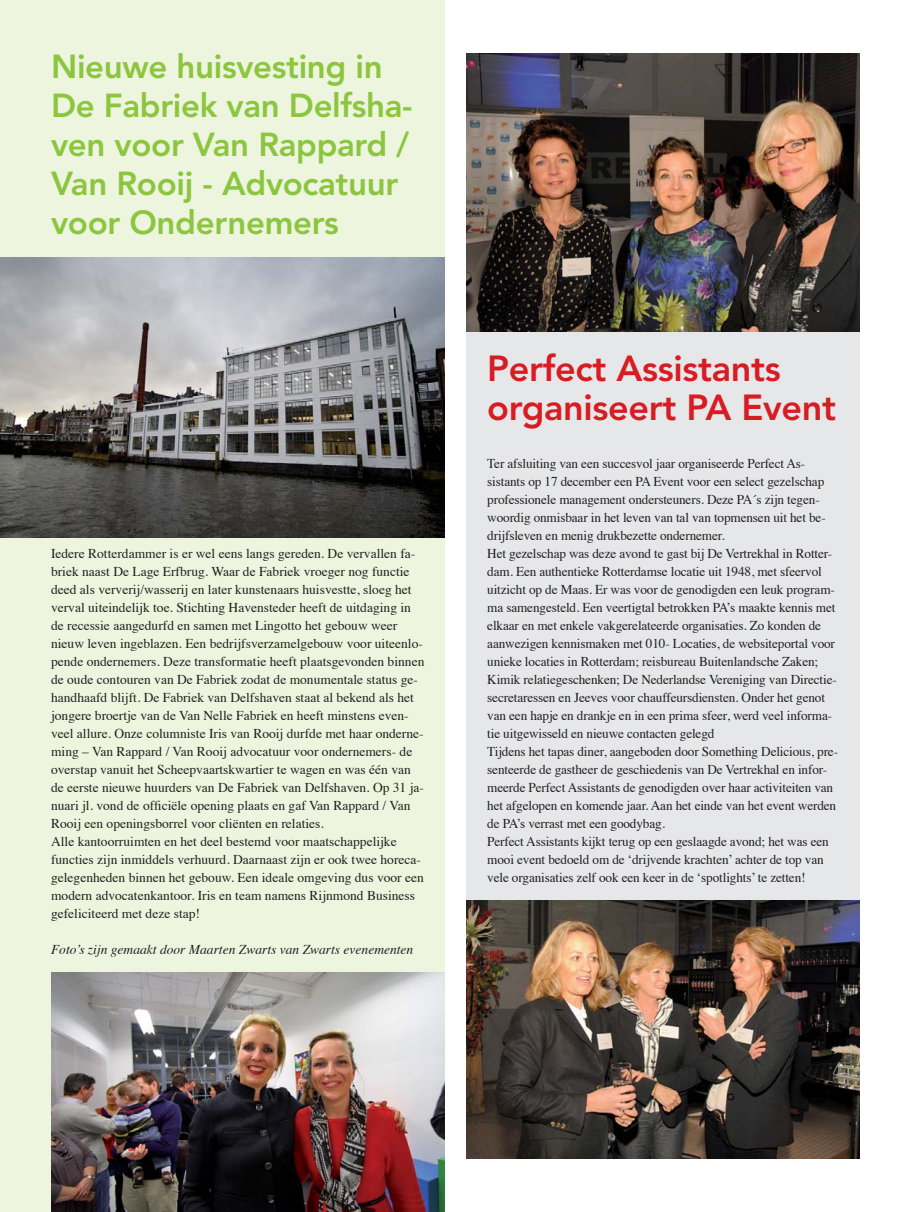
<style>
.page{position:relative;width:915px;height:1212px;background:#fff}
.page>*{position:absolute;margin:0;border:0;box-sizing:border-box;transform-origin:0 0}
.t1{font:800 36px/39px "Avenir LT Std";letter-spacing:-.01em;color:#d71d24}
.t2{font:800 33px/39px "Avenir LT Std";letter-spacing:-.01em;color:#8cc63f}
.t3{font:13.5px/18px "Times";letter-spacing:-.01em;color:#231f20}
.t4{font:italic 13.5px "Times";color:#231f20}
</style>
<div class="page">
<div style="left:0;top:0;width:444px;height:1212px;background:#edf5de"></div>
<div style="left:466px;top:53px;width:393px;height:1106px;background:#e6e7e8"></div>
<img style="left:466px;top:53px;width:393px;height:279px">
<img style="left:466px;top:900px;width:393px;height:259px">
<img style="left:0;top:257px;width:444px;height:281px">
<img style="left:51px;top:972px;width:393px;height:240px">
<h2 class="t2" style="left:51px;top:49px;width:363px">Nieuwe huisvesting in<br>De Fabriek van Delfsha&shy;ven voor Van Rappard /<br>Van Rooij - Advocatuur voor Ondernemers</h2>
<p class="t3" style="left:51px;top:546px;width:375px">Iedere Rotterdammer is er wel eens langs gereden. De vervallen fa&shy;briek naast De Lage Erfbrug. Waar de Fabriek vroeger nog functie deed als ververij/wasserij en later kunstenaars huisvestte, sloeg het verval uiteindelijk toe. Stichting Havensteder heeft de uitdaging in de recessie aangedurfd en samen met Lingotto het gebouw weer nieuw leven ingeblazen. Een bedrijfsverzamelgebouw voor uiteenlo&shy;pende ondernemers. Deze transformatie heeft plaatsgevonden binnen de oude contouren van De Fabriek zodat de monumentale status ge&shy;handhaafd blijft. De Fabriek van Delfshaven staat al bekend als het jongere broertje van de Van Nelle Fabriek en heeft minstens even&shy;veel allure. Onze columniste Iris van Rooij durfde met haar onderne&shy;ming – Van Rappard / Van Rooij advocatuur voor ondernemers- de overstap vanuit het Scheepvaartskwartier te wagen en was één van de eerste nieuwe huurders van De Fabriek van Delfshaven. Op 31 ja&shy;nuari jl. vond de officiële opening plaats en gaf Van Rappard / Van Rooij een openingsborrel voor cliënten en relaties.<br>Alle kantoorruimten en het deel bestemd voor maatschappelijke functies zijn inmiddels verhuurd. Daarnaast zijn er ook twee horeca&shy;gelegenheden binnen het gebouw. Een ideale omgeving dus voor een modern advocatenkantoor. Iris en team namens Rijnmond Business gefeliciteerd met deze stap!</p>
<p class="t4" style="left:51px;top:944px;width:363px">Foto’s zijn gemaakt door Maarten Zwarts van Zwarts evenementen</p>
<h1 class="t1" style="left:487px;top:351px;width:350px">Perfect Assistants organiseert PA Event</h1>
<p class="t3" style="left:487px;top:456px;width:352px">Ter afsluiting van een succesvol jaar organiseerde Perfect As&shy;sistants op 17 december een PA Event voor een select gezelschap professionele management ondersteuners. Deze PA´s zijn tegen&shy;woordig onmisbaar in het leven van tal van topmensen uit het be&shy;drijfsleven en menig drukbezette ondernemer.<br>Het gezelschap was deze avond te gast bij De Vertrekhal in Rotter&shy;dam. Een authentieke Rotterdamse locatie uit 1948, met sfeervol uitzicht op de Maas. Er was voor de genodigden een leuk program&shy;ma samengesteld. Een veertigtal betrokken PA’s maakte kennis met elkaar en met enkele vakgerelateerde organisaties. Zo konden de aanwezigen kennismaken met 010- Locaties, de websiteportal voor unieke locaties in Rotterdam; reisbureau Buitenlandsche Zaken; Kimik relatiegeschenken; De Nederlandse Vereniging van Directie&shy;secretaressen en Jeeves voor chauffeursdiensten. Onder het genot van een hapje en drankje en in een prima sfeer, werd veel informa&shy;tie uitgewisseld en nieuwe contacten gelegd<br>Tijdens het tapas diner, aangeboden door Something Delicious, pre&shy;senteerde de gastheer de geschiedenis van De Vertrekhal en infor&shy;meerde Perfect Assistants de genodigden over haar activiteiten van het afgelopen en komende jaar. Aan het einde van het event werden de PA’s verrast met een goodybag.<br>Perfect Assistants kijkt terug op een geslaagde avond; het was een mooi event bedoeld om de ‘drijvende krachten’ achter de top van vele organisaties zelf ook een keer in de ‘spotlights’ te zetten!</p>
</div>
